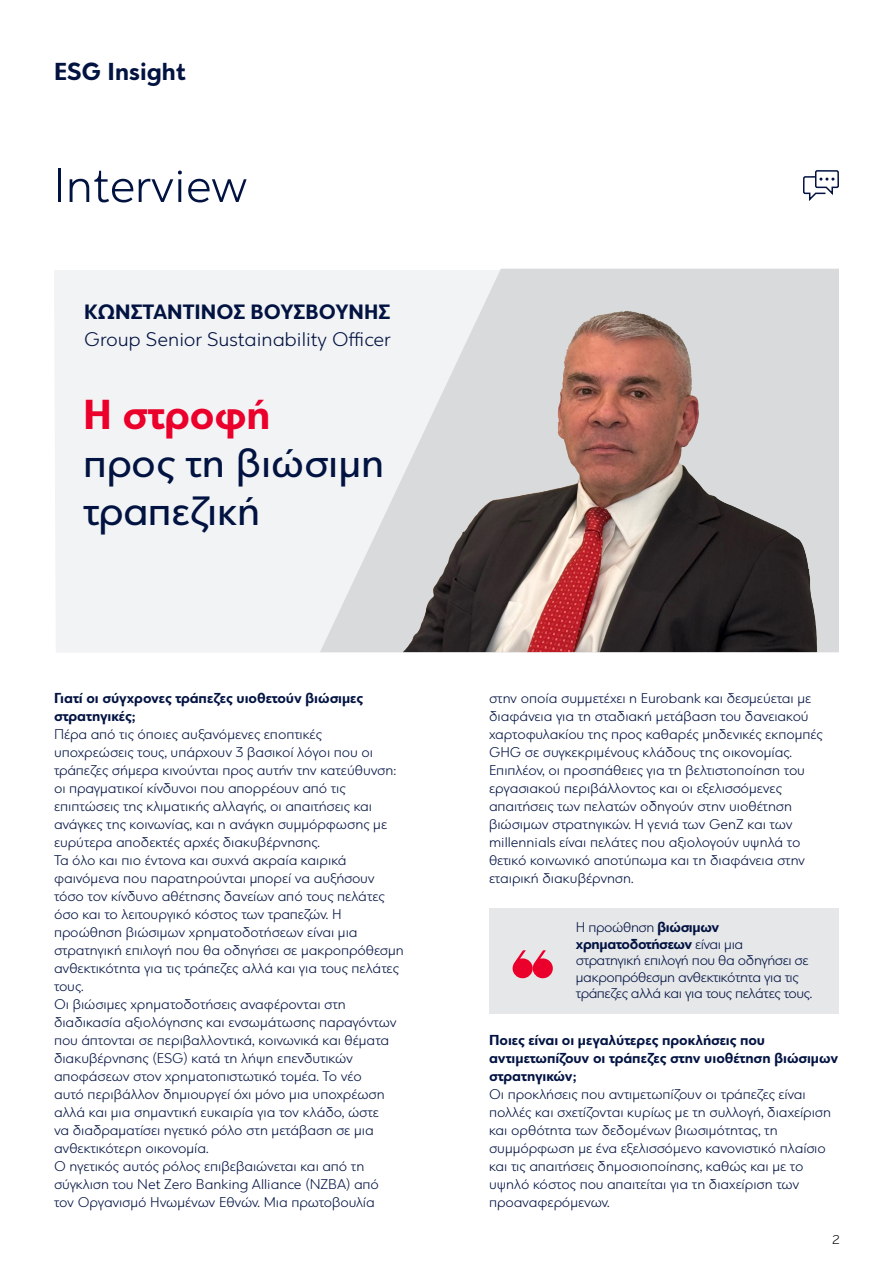
<style>
.page{position:relative;width:893px;height:1263px;background:#fff}
.page>*{position:absolute;margin:0;border:0;box-sizing:border-box;transform-origin:0 0}
.t1{font:300 51px "Eurobank Sans";color:#021342}
.t2{font:43.5px/48px "Eurobank Sans";color:#021342}
.t3{font:700 43.5px "Eurobank Sans";color:#ea002a}
.t4{font:700 25.5px "Eurobank Sans";color:#021342}
.t5{font:700 21.45px "Eurobank Sans";color:#021342}
.t6{font:300 21px "Eurobank Sans";color:#021342}
.t7{font:300 15px/18px "Eurobank Sans";color:#021342}
.t8{font:700 15px/18px "Eurobank Sans";color:#021342}
.t9{font:300 15px/16.5px "Eurobank Sans";letter-spacing:-.02em;color:#021342}
.t10{font:300 13.5px "Eurobank Sans";color:#000}
.s1{font-weight:700}
</style>
<div class="page">
<svg style="left:803px;top:170px;width:36px;height:31px"></svg>
<div style="left:489px;top:908px;width:350px;height:106px;background:#e6e7e9"></div>
<svg style="left:513px;top:950px;width:40px;height:28px"></svg>
<div style="left:54px;top:270px;width:785px;height:383px;background:#f2f3f4"></div>
<svg style="left:320px;top:270px;width:41px;height:382px;fill:#f2f3f4"></svg>
<img style="left:361px;top:268px;width:478px;height:384px">
<p class="t4" style="left:54px;top:57px;width:133px">ESG Insight</p>
<p class="t1" style="left:53px;top:156px;width:195px">Interview</p>
<p class="t5" style="left:84px;top:299px;width:308px">ΚΩΝΣΤΑΝΤΙΝΟΣ ΒΟΥΣΒΟΎΝΗΣ</p>
<p class="t6" style="left:84px;top:327px;width:308px">Group Senior Sustainability Officer</p>
<p class="t3" style="left:83px;top:389px;width:189px">Η στροφή</p>
<p class="t2" style="left:83px;top:439px;width:303px">προς τη βιώσιμη τραπεζική</p>
<p class="t8" style="left:54px;top:689px;width:311px">Γιατί οι σύγχρονες τράπεζες υιοθετούν βιώσιμες στρατηγικές;</p>
<p class="t7" style="left:54px;top:725px;width:344px">Πέρα από τις όποιες αυξανόμενες εποπτικές υποχρεώσεις τους, υπάρχουν 3 βασικοί λόγοι που οι τράπεζες σήμερα κινούνται προς αυτήν την κατεύθυνση: οι πραγματικοί κίνδυνοι που απορρέουν από τις επιπτώσεις της κλιματικής αλλαγής, οι απαιτήσεις και ανάγκες της κοινωνίας, και η ανάγκη συμμόρφωσης με ευρύτερα αποδεκτές αρχές διακυβέρνησης.</p>
<p class="t7" style="left:54px;top:851px;width:351px">Τα όλο και πιο έντονα και συχνά ακραία καιρικά φαινόμενα που παρατηρούνται μπορεί να αυξήσουν τόσο τον κίνδυνο αθέτησης δανείων από τους πελάτες όσο και το λειτουργικό κόστος των τραπεζών. Η προώθηση βιώσιμων χρηματοδοτήσεων είναι μια στρατηγική επιλογή που θα οδηγήσει σε μακροπρόθεσμη ανθεκτικότητα για τις τράπεζες αλλά και για τους πελάτες τους.</p>
<p class="t7" style="left:54px;top:995px;width:344px">Οι βιώσιμες χρηματοδοτήσεις αναφέρονται στη διαδικασία αξιολόγησης και ενσωμάτωσης παραγόντων που άπτονται σε περιβαλλοντικά, κοινωνικά και θέματα διακυβέρνησης (ESG) κατά τη λήψη επενδυτικών αποφάσεων στον χρηματοπιστωτικό τομέα. Το νέο<br>αυτό περιβάλλον δημιουργεί όχι μόνο μια υποχρέωση αλλά και μια σημαντική ευκαιρία για τον κλάδο, ώστε να διαδραματίσει ηγετικό ρόλο στη μετάβαση σε μια ανθεκτικότερη οικονομία.</p>
<p class="t7" style="left:54px;top:1157px;width:327px">Ο ηγετικός αυτός ρόλος επιβεβαιώνεται και από τη σύγκλιση του Net Zero Banking Alliance (NZBA) από τον Οργανισμό Ηνωμένων Εθνών. Μια πρωτοβουλία</p>
<p class="t7" style="left:489px;top:689px;width:335px">στην οποία συμμετέχει η Eurobank και δεσμεύεται με διαφάνεια για τη σταδιακή μετάβαση του δανειακού χαρτοφυλακίου της προς καθαρές μηδενικές εκπομπές GHG σε συγκεκριμένους κλάδους της οικονομίας.</p>
<p class="t7" style="left:489px;top:761px;width:318px">Επιπλέον, οι προσπάθειες για τη βελτιστοποίηση του εργασιακού περιβάλλοντος και οι εξελισσόμενες απαιτήσεις των πελατών οδηγούν στην υιοθέτηση βιώσιμων στρατηγικών. Η γενιά των GenZ και των millennials είναι πελάτες που αξιολογούν υψηλά το θετικό κοινωνικό αποτύπωμα και τη διαφάνεια στην εταιρική διακυβέρνηση.</p>
<p class="t9" style="left:576px;top:919px;width:238px">Η προώθηση <span class="s1">βιώσιμων χρηματοδοτήσεων</span> είναι μια στρατηγική επιλογή που θα οδηγήσει σε μακροπρόθεσμη ανθεκτικότητα για τις τράπεζες αλλά και για τους πελάτες τους.</p>
<p class="t8" style="left:489px;top:1031px;width:351px">Ποιες είναι οι μεγαλύτερες προκλήσεις που αντιμετωπίζουν οι τράπεζες στην υιοθέτηση βιώσιμων στρατηγικών;</p>
<p class="t7" style="left:489px;top:1085px;width:344px">Οι προκλήσεις που αντιμετωπίζουν οι τράπεζες είναι πολλές και σχετίζονται κυρίως με τη συλλογή, διαχείριση και ορθότητα των δεδομένων βιωσιμότητας, τη συμμόρφωση με ένα εξελισσόμενο κανονιστικό πλαίσιο και τις απαιτήσεις δημοσιοποίησης, καθώς και με το υψηλό κόστος που απαιτείται για τη διαχείριση των προαναφερόμενων.</p>
<p class="t10" style="left:832px;top:1232px;width:9px">2</p>
</div>
